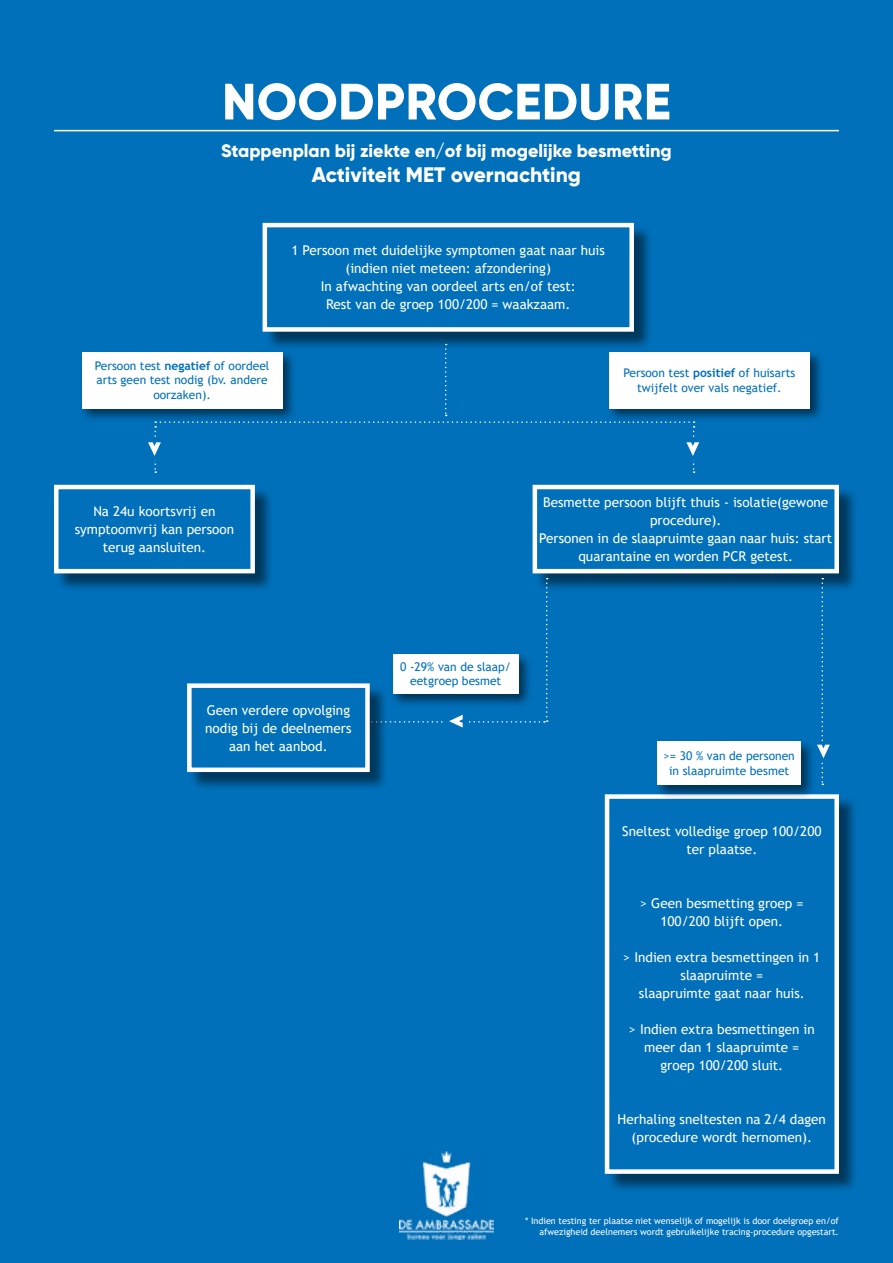
<style>
.page{position:relative;width:893px;height:1263px;background:#0070ba}
.page>*{position:absolute;margin:0;border:0;box-sizing:border-box;transform-origin:0 0}
.t1{font:800 51px "Gilroy";letter-spacing:.01em;color:#fff}
.t2{font:800 21px "Gilroy";color:#fff}
.t3{font:800 18px "Gilroy";color:#fff}
.t4{font:13.5px/18px "Trebuchet MS";color:#fff;text-align:center}
.t5{font:12px/14.4px "Trebuchet MS";color:#0070ba;text-align:center}
.t6{font:9px/10.8px "Trebuchet MS";color:#fff;text-align:right}
.s1{font-weight:700}
</style>
<div class="page">
<div style="left:265px;top:225px;width:387px;height:125px;background:#000;opacity:.5"></div>
<div style="left:265px;top:225px;width:367px;height:104px;background:#0070ba"></div>
<div style="left:263px;top:223px;width:371px;height:109px;border:4px solid #fff"></div>
<div style="left:80px;top:350px;width:217px;height:72px;background:#000;opacity:.55"></div>
<div style="left:82px;top:352px;width:201px;height:56px;background:#fff"></div>
<img style="left:400px;top:1151px;width:93px;height:88px">
<hr style="left:54px;top:130px;width:785px;height:1px;background:#fff">
<div style="left:57px;top:487px;width:217px;height:105px;background:#000;opacity:.5"></div>
<div style="left:56px;top:487px;width:197px;height:84px;background:#0070ba"></div>
<div style="left:54px;top:485px;width:201px;height:88px;border:4px solid #fff"></div>
<div style="left:535px;top:487px;width:323px;height:105px;background:#000;opacity:.5"></div>
<div style="left:535px;top:487px;width:302px;height:84px;background:#0070ba"></div>
<div style="left:533px;top:485px;width:306px;height:88px;border:4px solid #fff"></div>
<div style="left:607px;top:350px;width:217px;height:72px;background:#000;opacity:.55"></div>
<div style="left:609px;top:352px;width:201px;height:56px;background:#fff"></div>
<div style="left:190px;top:686px;width:198px;height:105px;background:#000;opacity:.5"></div>
<div style="left:189px;top:686px;width:178px;height:84px;background:#0070ba"></div>
<div style="left:187px;top:683px;width:183px;height:89px;border:4px solid #fff"></div>
<div style="left:607px;top:797px;width:251px;height:396px;background:#000;opacity:.5"></div>
<div style="left:607px;top:796px;width:230px;height:375px;background:#0070ba"></div>
<div style="left:605px;top:794px;width:234px;height:380px;border:4px solid #fff"></div>
<svg style="left:817px;top:578px;width:13px;height:207px"></svg>
<svg style="left:359px;top:578px;width:189px;height:149px"></svg>
<svg style="left:148px;top:344px;width:551px;height:129px"></svg>
<div style="left:391px;top:652px;width:142px;height:55px;background:#000;opacity:.55"></div>
<div style="left:393px;top:654px;width:126px;height:39px;background:#fff"></div>
<div style="left:655px;top:739px;width:161px;height:60px;background:#000;opacity:.55"></div>
<div style="left:657px;top:741px;width:144px;height:44px;background:#fff"></div>
<h1 class="t1" style="left:222px;top:69px;width:450px">NOODPROCEDURE</h1>
<h3 class="t3" style="left:221px;top:139px;width:452px">Stappenplan bij ziekte en/of bij mogelijke besmetting</h3>
<h2 class="t2" style="left:312px;top:161px;width:271px">Activiteit MET overnachting</h2>
<p class="t5" style="left:95px;top:358px;width:176px">Persoon test <span class="s1">negatief</span> of oordeel arts geen test nodig (bv. andere oorzaken).</p>
<p class="t4" style="left:291px;top:241px;width:315px">1 Persoon met duidelijke symptomen gaat naar huis (indien niet meteen: afzondering)<br>In afwachting van oordeel arts en/of test:<br>Rest van de groep 100/200 = waakzaam.</p>
<p class="t5" style="left:623px;top:366px;width:174px">Persoon test <span class="s1">positief</span> of huisarts twijfelt over vals negatief.</p>
<p class="t4" style="left:75px;top:502px;width:161px">Na 24u koortsvrij en symptoomvrij kan persoon terug aansluiten.</p>
<p class="t4" style="left:539px;top:493px;width:295px">Besmette persoon blijft thuis - isolatie(gewone procedure).<br>Personen in de slaapruimte gaan naar huis: start quarantaine en worden PCR getest.</p>
<p class="t4" style="left:205px;top:701px;width:148px">Geen verdere opvolging nodig bij de deelnemers aan het aanbod.</p>
<p class="t5" style="left:400px;top:659px;width:112px">0 -29% van de slaap/ eetgroep besmet</p>
<p class="t5" style="left:664px;top:749px;width:133px">&gt;= 30 % van de personen in slaapruimte besmet</p>
<p class="t4" style="left:622px;top:822px;width:201px">Sneltest volledige groep 100/200 ter plaatse.</p>
<p class="t4" style="left:640px;top:894px;width:165px">&gt; Geen besmetting groep =<br>100/200 blijft open.</p>
<p class="t4" style="left:623px;top:948px;width:199px">&gt; Indien extra besmettingen in 1 slaapruimte =<br>slaapruimte gaat naar huis.</p>
<p class="t4" style="left:629px;top:1020px;width:187px">&gt; Indien extra besmettingen in meer dan 1 slaapruimte = groep 100/200 sluit.</p>
<p class="t4" style="left:618px;top:1110px;width:210px">Herhaling sneltesten na 2/4 dagen (procedure wordt hernomen).</p>
<p class="t6" style="left:525px;top:1215px;width:315px">* Indien testing ter plaatse niet wenselijk of mogelijk is door doelgroep en/of afwezigheid deelnemers wordt gebruikelijke tracing-procedure opgestart.</p>
</div>
